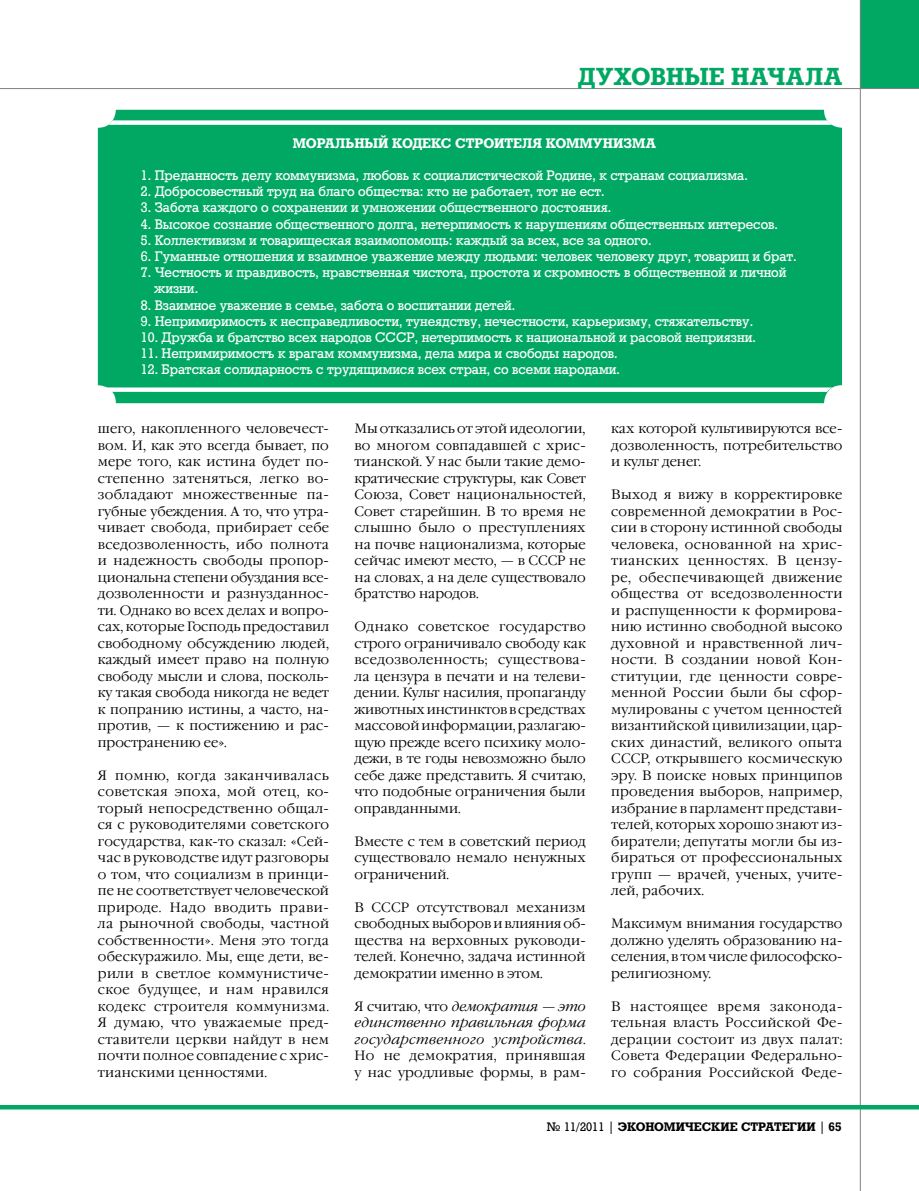
<style>
.page{position:relative;width:919px;height:1191px;background:#fff}
.page>*{position:absolute;margin:0;border:0;box-sizing:border-box;transform-origin:0 0}
.t1{font:700 24px "Rodeo";letter-spacing:.01em;color:#00a864}
.t2{font:300 13.5px/16.5px "Garamond C";letter-spacing:.01em;color:#000;text-align:justify}
.t3{font:13.5px/16.2px "Rodeo";color:#fff}
.t4{font:italic 300 13.5px/16.5px "Garamond C";letter-spacing:.03em;color:#000;text-align:justify}
.t5{font:700 13.5px "Rodeo";color:#fff}
.t6{font:700 12px "Rodeo";color:#000}
.s1{font-style:normal}
.s2{font-weight:400}
</style>
<div class="page">
<div style="left:859px;top:0;width:59px;height:89px;background:#00a864"></div>
<hr style="left:0;top:88px;width:918px;height:1px;background:#808284">
<hr style="left:859px;top:0;width:1px;height:1191px;background:#808284">
<hr style="left:0;top:1105px;width:918px;height:4px;background:#00a864">
<div style="left:98px;top:110px;width:744px;height:293px;background:#00a864;border-radius:18px"></div>
<svg style="left:108px;top:120px;width:723px;height:5px;background:#e4f5ee"></svg>
<svg style="left:105px;top:387px;width:727px;height:5px;background:#e2f4ed"></svg>
<h1 class="t1" style="left:577px;top:62px;width:173px">Духовные нача</h1>
<h1 class="t1" style="left:805px;top:62px;width:34px">ла</h1>
<p class="t5" style="left:293px;top:134px;width:24px">Мора</p>
<p class="t5" style="left:335px;top:134px;width:98px">льный кодекс</p>
<p class="t5" style="left:455px;top:134px;width:11px">строите</p>
<p class="t5" style="left:522px;top:134px;width:37px">ля комм</p>
<p class="t5" style="left:593px;top:134px;width:53px">унизма</p>
<p class="t3" style="left:141px;top:167px;width:608px">1. Преданность делу коммунизма, любовь к социалистической Родине, к странам социализма.</p>
<p class="t3" style="left:141px;top:183px;width:465px">2. Добросовестный труд на благо общества: кто не работает, тот не ест.</p>
<p class="t3" style="left:141px;top:200px;width:471px">3. Забота каждого о сохранении и умножении общественного достояния.</p>
<p class="t3" style="left:141px;top:216px;width:638px">4. Высокое сознание общественного долга, нетерпимость к нарушениям общественных интересов.</p>
<p class="t3" style="left:141px;top:232px;width:512px">5. Коллективизм и товарищеская взаимопомощь: каждый за всех, все за одного.</p>
<p class="t3" style="left:141px;top:248px;width:657px">6. Гуманные отношения и взаимное уважение между людьми: человек человеку друг, товарищ и брат.</p>
<p class="t3" style="left:154px;top:264px;width:633px;text-indent:-13px">7. Честность и правдивость, нравственная чистота, простота и скромность в общественной и личной жизни.</p>
<p class="t3" style="left:141px;top:297px;width:376px">8. Взаимное уважение в семье, забота о воспитании детей.</p>
<p class="t3" style="left:141px;top:313px;width:613px">9. Непримиримость к несправедливости, тунеядству, нечестности, карьеризму, стяжательству.</p>
<p class="t3" style="left:141px;top:329px;width:616px">10. Дружба и братство всех народов СССР, нетерпимость к национальной и расовой неприязни.</p>
<p class="t3" style="left:141px;top:345px;width:478px">11. Непримиримостъ к врагам коммунизма, дела мира и свободы народов.</p>
<p class="t3" style="left:141px;top:362px;width:480px">12. Братская солидарность с трудящимися всех стран, со всеми народами.</p>
<p class="t2" style="left:98px;top:421px;width:233px">шего, накопленного человечест&shy;вом. И, как это всегда бывает, по мере того, как истина будет по&shy;степенно затеняться, легко во&shy;зобладают множественные па&shy;губные убеждения. А то, что утра&shy;чивает свобода, прибирает себе вседозволенность, ибо полнота и надежность свободы пропор&shy;цио-нальна степени обуздания все&shy;дозволенности и разнузданнос&shy;ти. Однако во всех делах и вопро&shy;сах, которые Господь предоставил свободному обсуждению людей, каждый имеет право на полную свободу мысли и слова, посколь&shy;ку такая свобода никогда не ведет к по-пранию истины, а часто, на&shy;против, — к по-стижению и рас&shy;простра-нению ее».</p>
<p class="t2" style="left:98px;top:767px;width:233px">Я помню, когда заканчивалась советская эпоха, мой отец, ко&shy;торый непосредственно общал&shy;ся с руководителями советского государ-ства, как-то сказал: «Сей&shy;час в руководстве идут разговоры о том, что социализм в принци&shy;пе не соответствует человеческой природе. Надо вводить прави&shy;ла рыночной свободы, частной собственности». Меня это тогда обескуражило. Мы, еще дети, ве&shy;рили в светлое коммунистиче&shy;ское будущее, и нам нравился кодекс строителя коммунизма.<br>Я думаю, что уважаемые пред&shy;ставители церкви найдут в нем почти полное совпадение с хрис&shy;тианскими ценностями.</p>
<p class="t2" style="left:354px;top:421px;width:233px">Мы отказались от этой идеологии, во многом совпадавшей с хрис&shy;тианской. У нас были такие демо&shy;кратические структуры, как Совет Союза, Совет национальностей, Совет старейшин. В то время не слышно было о преступлениях на почве национализма, которые сейчас имеют место, — в СССР не на словах, а на деле существовало братство народов.</p>
<p class="t2" style="left:354px;top:619px;width:233px">Однако советское государство строго ограничивало свободу как вседозволенность; существова&shy;ла цензура в печати и на телеви&shy;дении. Культ насилия, пропаганду животных инстинктов в средствах массовой информации, разлагаю&shy;щую прежде всего психику моло&shy;дежи, в те годы невозможно было себе даже представить. Я считаю, что подобные ограничения были оправданными.</p>
<p class="t2" style="left:354px;top:833px;width:233px">Вместе с тем в советский период существовало немало ненужных ограничений.</p>
<p class="t2" style="left:354px;top:899px;width:233px">В СССР отсутствовал механизм свободных выборов и влияния об&shy;щества на верховных руководи&shy;телей. Конечно, задача истинной демократии именно в этом.</p>
<p class="t4" style="left:354px;top:998px;width:233px"><span class="s1">Я считаю, что</span> демократия — это единственно правильная форма государственного устройства<span class="s1">.<br>Но не демократия, принявшая у нас уродливые формы, в рам-</span></p>
<p class="t2" style="left:611px;top:421px;width:233px">ках которой культивируются все&shy;дозволенность, потребительство и культ денег.</p>
<p class="t2" style="left:611px;top:487px;width:233px">Выход я вижу в корректировке современной демократии в Рос&shy;сии в сторону истинной свободы человека, основанной на хрис&shy;тианских ценностях. В цензу&shy;ре, обеспечивающей движение общества от вседозволенности и распущенности к формирова&shy;нию истинно свободной высоко духовной и нравственной лич&shy;ности. В создании новой Кон&shy;ституции, где ценности совре&shy;менной России были бы сфор&shy;мулированы с учетом ценностей византийской цивилизации, цар&shy;ских династий, великого опыта СССР, открывшего космическую эру. В поиске новых принципов проведения выборов, например, избрание в парламент представи&shy;телей, которых хорошо знают из&shy;биратели; депутаты могли бы из&shy;бираться от профессиональных групп — врачей, ученых, учите&shy;лей, рабочих.</p>
<p class="t2" style="left:611px;top:916px;width:233px">Максимум внимания государство должно уделять образованию на&shy;селения, в том числе философско&shy;религиозному.</p>
<p class="t2" style="left:611px;top:998px;width:233px">В настоящее время законода&shy;тельная власть Российской Фе&shy;дерации состоит из двух палат:<br>Совета Федерации Федерально&shy;го собрания Российской Феде-</p>
<p class="t6" style="left:547px;top:1119px;width:296px"><span class="s2">№ 11/2011 |</span> ЭКОНОМИЧЕСКИЕ СТРАТЕГИИ <span class="s2">|</span> 65</p>
</div>
